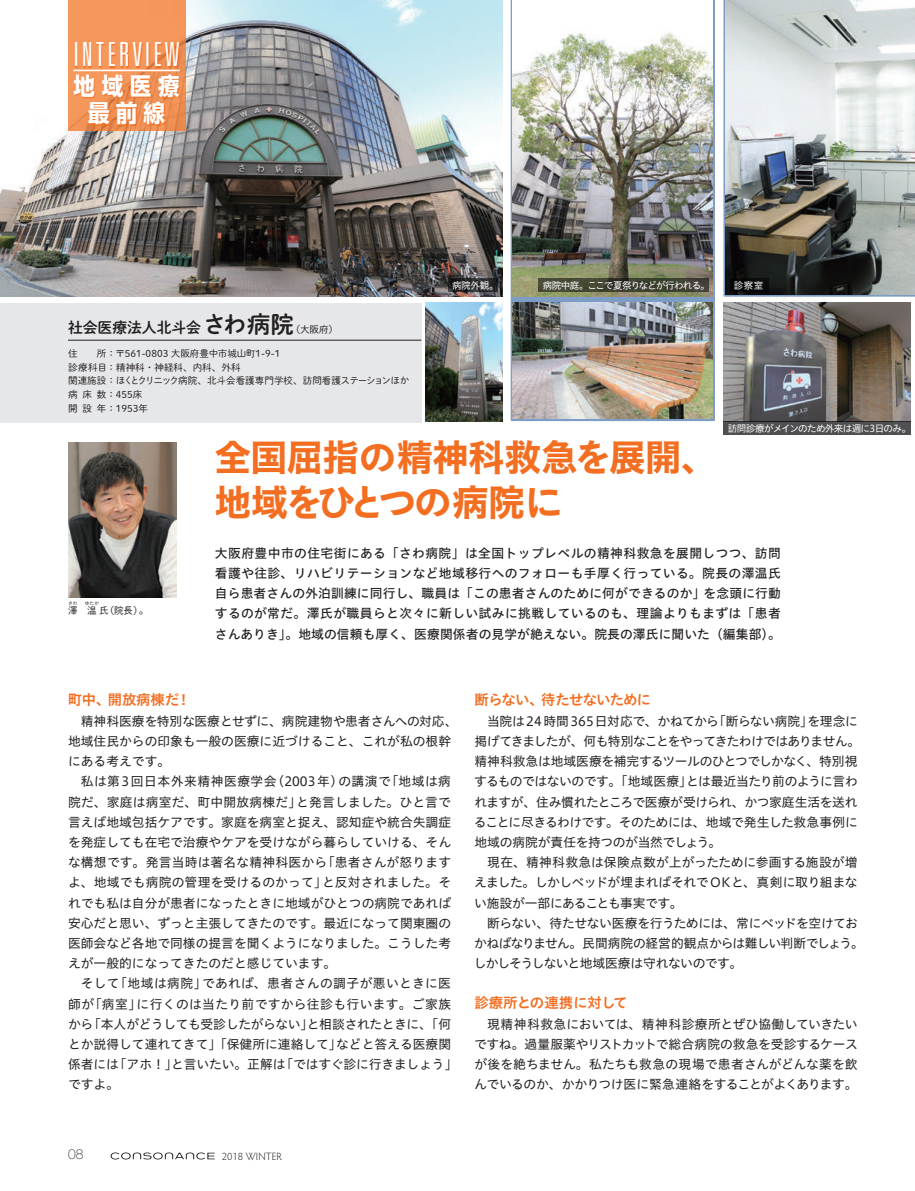
<style>
.page{position:relative;width:915px;height:1191px;background:#fff}
.page>*{position:absolute;margin:0;border:0;box-sizing:border-box;transform-origin:0 0}
.t1{font:36.15px/44.7px "Hira Sans Old Std N W7";letter-spacing:-.01em;color:#f36e21}
.t2{font:300 ultra-condensed 33.15px "Univers";letter-spacing:.085em;color:#fff}
.t3{font:700 23.85px/27.3px "UD Shin Go C Oniz Pr 6 N";letter-spacing:.28em;color:#fff;text-align:center}
.t4{font:14.85px "Shuei M Go Std B";letter-spacing:-.01em;color:#231f20}
.t5{font:14.4px "Hiragino UD Sans Std N W6";letter-spacing:-.025em;color:#f36e21}
.t6{font:14.4px "Hiragino UD Sans Std N W6";letter-spacing:-.055em;color:#f36e21}
.t7{font:100 13.8px "Helvetica Neue";color:#231f20}
.t8{font:12.75px/20.2px "Hiragino UD Sans Std N W4";letter-spacing:-.01em;color:#231f20;text-align:justify}
.t9{font:12.75px/20.2px "Hiragino UD Sans Std N W5";letter-spacing:.01em;color:#231f20;text-align:justify}
.t10{font:12.75px/20.2px "Hiragino UD Sans Std N W4";letter-spacing:-.03em;color:#231f20}
.t11{font:12.75px/20.2px "Hiragino UD Sans Std N W4";letter-spacing:-.04em;color:#231f20}
.t12{font:300 10.65px "Hypatia Sans Pro";color:#231f20}
.t13{font:9.6px/13.8px "Shuei M Go Std L";color:#231f20}
.t14{font:9.6px "Hiragino UD Sans Std N W4";letter-spacing:-.07em;color:#fff}
.t15{font:4.8px "Shuei M Go Std L";color:#231f20}
.s1{font-size:23.4px}
</style>
<div class="page">
<svg style="left:111px;top:1152px;width:104px;height:7px"></svg>
<svg style="left:723px;top:0;width:191px;height:297px"></svg>
<svg style="left:510px;top:0;width:204px;height:421px;background:#8ea6c5"></svg>
<img style="left:0;top:0;width:502px;height:297px">
<div style="left:68px;top:0;width:117px;height:131px;background:linear-gradient(to bottom,#f7985d,#ed8e52)"></div>
<svg style="left:74px;top:43px;width:107px;height:29px;background:#f38b4c"></svg>
<hr style="left:73px;top:70px;width:107px;height:1px;background:#fff">
<svg style="left:74px;top:75px;width:106px;height:50px;background:#ef803d"></svg>
<img style="left:68px;top:442px;width:108px;height:155px">
<div style="left:0;top:303px;width:421px;height:119px;background:#e6e7e9"></div>
<hr style="left:68px;top:340px;width:353px;height:1px;background:#231f20">
<svg style="left:448px;top:278px;width:49px;height:14px"></svg>
<img style="left:425px;top:302px;width:77px;height:119px">
<img style="left:512px;top:302px;width:200px;height:117px">
<img style="left:512px;top:0;width:200px;height:297px">
<img style="left:725px;top:0;width:189px;height:294px">
<img style="left:723px;top:302px;width:187px;height:119px">
<svg style="left:538px;top:278px;width:170px;height:14px;background:#3f4131"></svg>
<div style="left:723px;top:421px;width:187px;height:14px;background:#505052"></div>
<div style="left:729px;top:278px;width:38px;height:14px;background:#070808"></div>
<h2 class="t2" style="left:73px;top:37px;width:108px">INTERVIEW</h2>
<h3 class="t3" style="left:73px;top:71px;width:108px">地域医療最前線</h3>
<p class="t4" style="left:68px;top:316px;width:227px">社会医療法人北斗会<span class="s1">さわ病院</span></p>
<p class="t13" style="left:290px;top:322px;width:49px">（大阪府）</p>
<p class="t13" style="left:68px;top:346px;width:342px">住　　所：〒561-0803 大阪府豊中市城山町1-9-1<br>診療科目：精神科・神経科、内科、外科<br>関連施設：ほくとクリニック病院、北斗会看護専門学校、訪問看護ステーションほか病床数：455床　　　　<br>開設年：1953年</p>
<p class="t14" style="left:452px;top:278px;width:48px">病院外観。</p>
<p class="t14" style="left:542px;top:278px;width:169px">病院中庭。ここで夏祭りなどが行われる。</p>
<h1 class="t1" style="left:215px;top:436px;width:503px">全国屈指の精神科救急を展開、地域をひとつの病院に</h1>
<p class="t14" style="left:733px;top:278px;width:31px">診察室</p>
<p class="t14" style="left:727px;top:421px;width:185px">訪問診療がメインのため外来は週に3日のみ。</p>
<p class="t15" style="left:68px;top:599px;width:11px">さわ</p>
<p class="t13" style="left:68px;top:603px;width:11px">澤</p>
<p class="t15" style="left:85px;top:599px;width:16px">ゆたか</p>
<p class="t13" style="left:87px;top:603px;width:63px">温氏（院長）。</p>
<p class="t9" style="left:215px;top:542px;width:567px">大阪府豊中市の住宅街にある「さわ病院」は全国トップレベルの精神科救急を展開しつつ、訪問看護や往診、リハビリテーションなど地域移行へのフォローも手厚く行っている。院長の澤温氏自ら患者さんの外泊訓練に同行し、職員は「この患者さんのために何ができるのか」を念頭に行動するのが常だ。澤氏が職員らと次々に新しい試みに挑戦しているのも、理論よりもまずは「患者さんありき」。地域の信頼も厚く、医療関係者の見学が絶えない。院長の澤氏に聞いた（編集部）。</p>
<p class="t5" style="left:68px;top:688px;width:124px">町中、開放病棟だ！</p>
<p class="t8" style="left:68px;top:710px;width:391px;text-align:left;text-indent:13px">精神科医療を特別な医療とせずに、病院建物や患者さんへの対応、地域住民からの印象も一般の医療に近づけること、これが私の根幹にある考えです。</p>
<p class="t8" style="left:68px;top:770px;width:384px;text-indent:13px">私は第3回日本外来精神医療学会（2003年）の講演で「地域は病院だ、家庭は病室だ、町中開放病棟だ」と発言しました。ひと言で言えば地域包括ケアです。家庭を病室と捉え、認知症や統合失調症を発症しても在宅で治療やケアを受けながら暮らしていける、そんな構想です。発言当時は著名な精神科医から「患者さんが怒りますよ、地域でも病院の管理を受けるのかって」と反対されました。それでも私は自分が患者になったときに地域がひとつの病院であれば安心だと思い、ずっと主張してきたのです。最近になって関東圏の医師会など各地で同様の提言を聞くようになりました。こうした考えが一般的になってきたのだと感じています。</p>
<p class="t8" style="left:68px;top:972px;width:391px;text-align:left;text-indent:13px">そして「地域は病院」であれば、患者さんの調子が悪いときに医師が「病室」に行くのは当たり前ですから往診も行います。ご家族から「本人がどうしても受診したがらない」と相談されたときに、「何とか説得して連れてきて」「保健所に連絡して」などと答える医療関係者には「アホ！」と言いたい。正解は「ではすぐ診に行きましょう」ですよ。</p>
<p class="t7" style="left:68px;top:1146px;width:17px">08</p>
<p class="t12" style="left:222px;top:1149px;width:61px">2018 WINTER</p>
<p class="t6" style="left:474px;top:688px;width:178px">断らない、待たせないために</p>
<p class="t10" style="left:474px;top:710px;width:387px;text-indent:13px">当院は24時間365日対応で、かねてから「断らない病院」を理念に掲げてきましたが、何も特別なことをやってきたわけではありません。精神科救急は地域医療を補完するツールのひとつでしかなく、特別視するものではないのです。「地域医療」とは最近当たり前のように言われますが、住み慣れたところで医療が受けられ、かつ家庭生活を送れることに尽きるわけです。そのためには、地域で発生した救急事例に地域の病院が責任を持つのが当然でしょう。</p>
<p class="t8" style="left:474px;top:851px;width:385px;text-indent:13px">現在、精神科救急は保険点数が上がったために参画する施設が増えました。しかしベッドが埋まればそれでOKと、真剣に取り組まない施設が一部にあることも事実です。</p>
<p class="t11" style="left:473px;top:912px;width:391px;text-indent:14px">断らない、待たせない医療を行うためには、常にベッドを空けておかねばなりません。民間病院の経営的観点からは難しい判断でしょう。しかしそうしないと地域医療は守れないのです。</p>
<p class="t5" style="left:474px;top:991px;width:155px">診療所との連携に対して</p>
<p class="t8" style="left:474px;top:1013px;width:385px;text-indent:13px">現精神科救急においては、精神科診療所とぜひ協働していきたいですね。過量服薬やリストカットで総合病院の救急を受診するケースが後を絶ちません。私たちも救急の現場で患者さんがどんな薬を飲んでいるのか、かかりつけ医に緊急連絡をすることがよくあります。</p>
</div>
